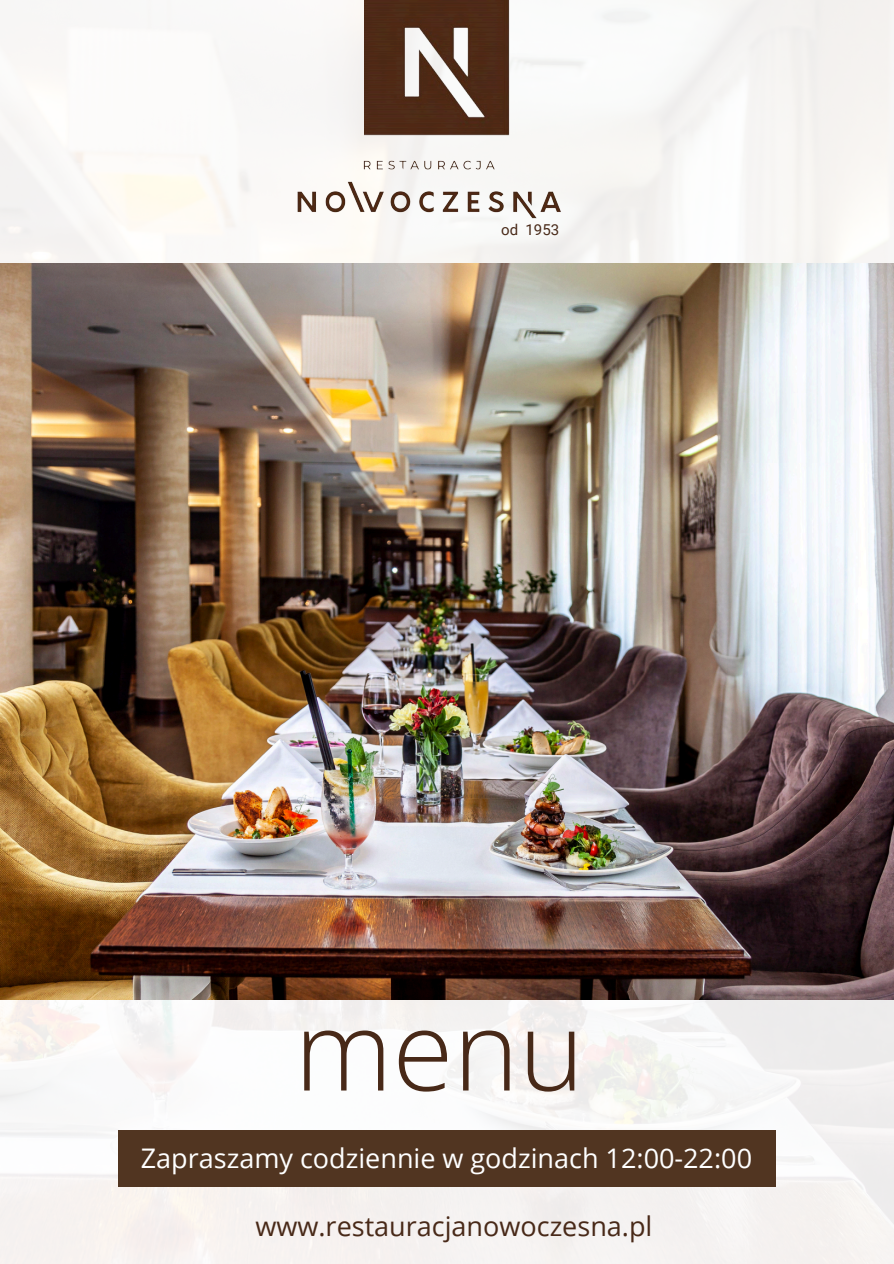
<style>
.page{position:relative;width:894px;height:1264px;background:#fff}
.page>*{position:absolute;margin:0;border:0;box-sizing:border-box;transform-origin:0 0}
.t1{font:300 110.85px "Open Sans";color:#482918}
.t2{font:27px "Open Sans";color:#fff}
.t3{font:27px "Open Sans";color:#482918}
.t4{font:15px "Roboto";color:#482918}
</style>
<div class="page">
<img style="left:0;top:0;width:892px;height:1263px">
<img style="left:0;top:263px;width:893px;height:736px">
<img style="left:279px;top:136px;width:282px;height:104px">
<img style="left:364px;top:0;width:145px;height:135px">
<div style="left:118px;top:1129px;width:657px;height:57px;background:#513521"></div>
<h2 class="t4" style="left:501px;top:221px;width:60px">od 1953</h2>
<p class="t1" style="left:294px;top:972px;width:291px">menu</p>
<h1 class="t2" style="left:141px;top:1138px;width:612px">Zapraszamy codziennie w godzinach 12:00-22:00</h1>
<p class="t3" style="left:255px;top:1207px;width:398px">www.restauracjanowoczesna.pl</p>
</div>
